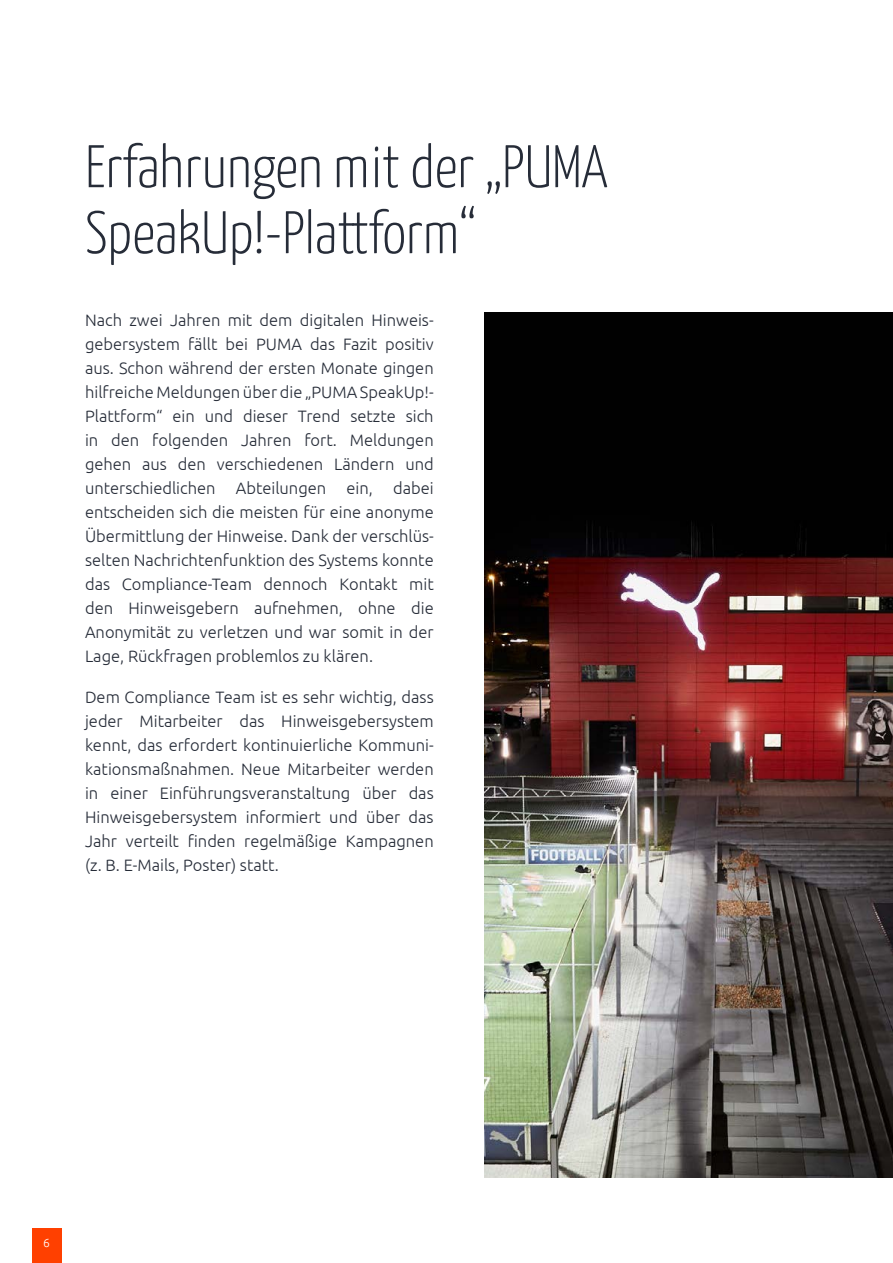
<style>
.page{position:relative;width:893px;height:1263px;background:#fff}
.page>*{position:absolute;margin:0;border:0;box-sizing:border-box;transform-origin:0 0}
.t1{font:300 60px/66px "Yanone Kaffeesatz";color:#262c38}
.t2{font:300 16.5px/24px "Ubuntu";color:#262c38;text-align:justify}
.t3{font:300 12px "Ubuntu";color:#fff}
</style>
<div class="page">
<div style="left:32px;top:1229px;width:29px;height:34px;background:#ff4000"></div>
<img style="left:485px;top:313px;width:408px;height:865px">
<h1 class="t1" style="left:85px;top:130px;width:524px">Erfahrungen mit der „PUMA<br>SpeakUp!-Plattform“</h1>
<p class="t2" style="left:85px;top:307px;width:350px">Nach zwei Jahren mit dem digitalen Hinweis&shy;gebersystem fällt bei PUMA das Fazit positiv aus. Schon während der ersten Monate gingen hilfreiche Meldungen über die „PUMA SpeakUp!- Plattform“ ein und dieser Trend setzte sich in den folgenden Jahren fort. Meldungen gehen aus den verschiedenen Ländern und unterschiedlichen Abteilungen ein, dabei entscheiden sich die meisten für eine anonyme Übermittlung der Hinweise. Dank der verschlüs&shy;selten Nachrichtenfunktion des Systems konnte das Compliance-Team dennoch Kontakt mit den Hinweisgebern aufnehmen, ohne die Anonymität zu verletzen und war somit in der Lage, Rückfragen problemlos zu klären.</p>
<p class="t2" style="left:85px;top:685px;width:350px">Dem Compliance Team ist es sehr wichtig, dass jeder Mitarbeiter das Hinweisgebersystem kennt, das erfordert kontinuierliche Kommuni&shy;kationsmaßnahmen. Neue Mitarbeiter werden in einer Einführungsveranstaltung über das Hinweisgebersystem informiert und über das Jahr verteilt finden regelmäßige Kampagnen (z. B. E-Mails, Poster) statt.</p>
<p class="t3" style="left:43px;top:1235px;width:8px">6</p>
</div>
